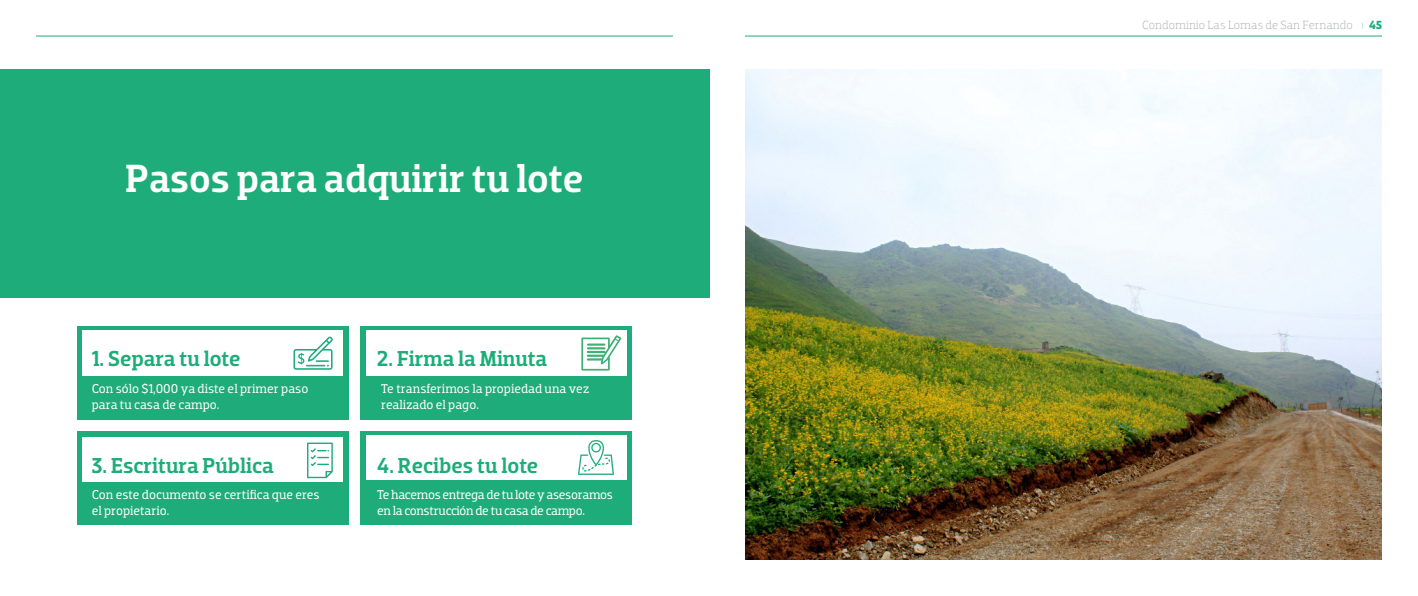
<style>
.page{position:relative;width:1418px;height:596px;background:#fff}
.page>*{position:absolute;margin:0;border:0;box-sizing:border-box;transform-origin:0 0}
.t1{font:500 40px "Dobra Slab";color:#fff}
.t2{font:500 22px "Dobra Slab";color:#1eac7a}
.t3{font:13px/15.6px "Dobra Slab";color:#fff}
.t4{font:13px/15.6px "Dobra Slab";letter-spacing:-.025em;color:#fff}
.t5{font:300 12px "Dobra Slab";color:#a4a6a8}
.s1{font-size:7px;color:#1eac7a}
.s2{font-weight:700;color:#1eac7a}
</style>
<div class="page">
<div style="left:360px;top:325px;width:271px;height:94px;background:#1eac7a"></div>
<div style="left:360px;top:431px;width:271px;height:93px;background:#1eac7a"></div>
<div style="left:77px;top:431px;width:271px;height:93px;background:#1eac7a"></div>
<div style="left:0;top:69px;width:709px;height:229px;background:#1eac7a"></div>
<div style="left:77px;top:325px;width:271px;height:94px;background:#1eac7a"></div>
<div style="left:82px;top:330px;width:261px;height:45px;background:#fff"></div>
<div style="left:366px;top:330px;width:260px;height:45px;background:#fff"></div>
<div style="left:82px;top:437px;width:261px;height:44px;background:#fff"></div>
<div style="left:366px;top:435px;width:260px;height:44px;background:#fff"></div>
<hr style="left:36px;top:36px;width:637px;height:1px;background:#1eac7a">
<svg style="left:581px;top:335px;width:40px;height:35px"></svg>
<svg style="left:578px;top:440px;width:36px;height:34px"></svg>
<svg style="left:307px;top:442px;width:26px;height:36px"></svg>
<svg style="left:293px;top:336px;width:40px;height:33px"></svg>
<hr style="left:745px;top:36px;width:636px;height:1px;background:#1eac7a">
<img style="left:745px;top:69px;width:636px;height:490px">
<h1 class="t1" style="left:125px;top:154px;width:459px">Pasos para adquirir tu lote</h1>
<h2 class="t2" style="left:92px;top:345px;width:150px">1. Separa tu lote</h2>
<h2 class="t2" style="left:377px;top:345px;width:171px">2. Firma la Minuta</h2>
<p class="t3" style="left:92px;top:381px;width:218px">Con sólo $1,000 ya diste el primer paso para tu casa de campo.</p>
<p class="t3" style="left:381px;top:381px;width:209px">Te transferimos la propiedad una vez realizado el pago.</p>
<h2 class="t2" style="left:92px;top:452px;width:183px">3. Escritura Pública</h2>
<h2 class="t2" style="left:377px;top:452px;width:163px">4. Recibes tu lote</h2>
<p class="t3" style="left:92px;top:486px;width:229px">Con este documento se certifica que eres el propietario.</p>
<p class="t4" style="left:377px;top:486px;width:237px">Te hacemos entrega de tu lote y asesoramos en la construcción de tu casa de campo.</p>
<p class="t5" style="left:1142px;top:18px;width:241px">Condominio Las Lomas de San Fernando <span class="s1">|</span> <span class="s2">45</span></p>
</div>
